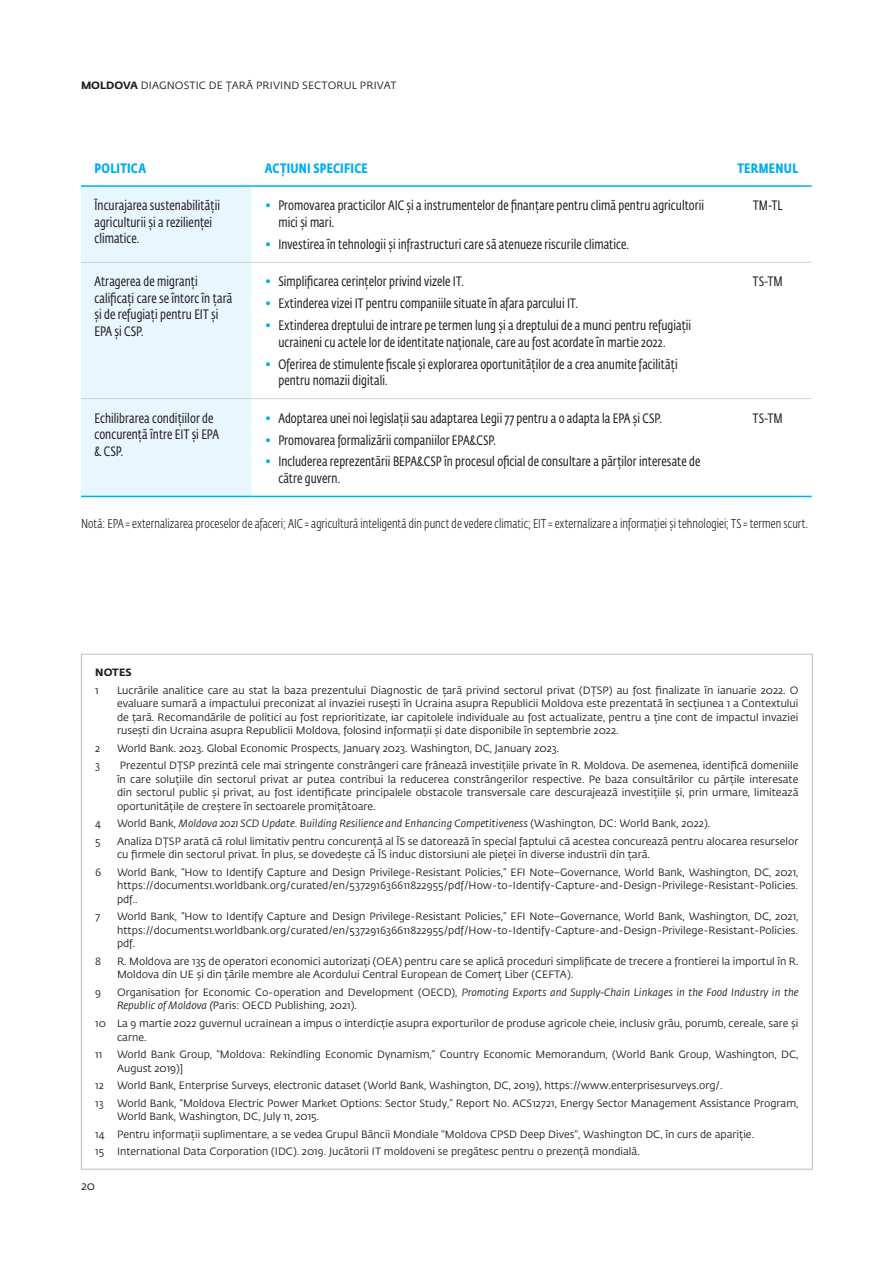
<style>
.page{position:relative;width:893px;height:1263px;background:#fff}
.page>*{position:absolute;margin:0;border:0;box-sizing:border-box;transform-origin:0 0}
.chart_body{font:13.5px/16.5px "Fedra Sans Cond Std";letter-spacing:.005em;color:#231f20}
.chart_Header_bold_al{font:700 13.5px "Fedra Sans Cond Std";letter-spacing:.02em;color:#00aeef}
.Source-whole_box{font:300 12.75px "Fedra Sans Cond Std";letter-spacing:.01em;color:#231f20}
.t1{font:12px "Fedra Sans Std";color:#231f20}
.footnote{font:10.5px/13.5px "Fedra Sans Std";color:#231f20}
.footnote-2{font:italic 10.5px "Fedra Sans Std";color:#231f20}
.NOTe_Exe_Summary{font:700 10.5px "Fedra Sans Std";letter-spacing:.01em;color:#231f20}
.s1{font-weight:700}
.s2{color:#00aeef}
.s3{font-style:normal}
.s4{font-style:italic}
</style>
<div class="page">
<div style="left:81px;top:187px;width:170px;height:309px;background:#e8f6fd"></div>
<hr style="left:81px;top:185px;width:170px;height:2px;background:#00aeef">
<hr style="left:251px;top:185px;width:473px;height:2px;background:#00aeef">
<hr style="left:724px;top:185px;width:88px;height:2px;background:#00aeef">
<hr style="left:81px;top:262px;width:170px;height:1px;background:#d1d2d4">
<hr style="left:251px;top:262px;width:473px;height:1px;background:#d1d2d4">
<hr style="left:724px;top:262px;width:88px;height:1px;background:#d1d2d4">
<hr style="left:81px;top:398px;width:170px;height:1px;background:#d1d2d4">
<hr style="left:251px;top:398px;width:473px;height:1px;background:#d1d2d4">
<hr style="left:724px;top:398px;width:88px;height:1px;background:#d1d2d4">
<hr style="left:81px;top:496px;width:170px;height:1px;background:#00aeef">
<hr style="left:251px;top:496px;width:473px;height:1px;background:#00aeef">
<hr style="left:724px;top:496px;width:88px;height:1px;background:#00aeef">
<p class="footnote" style="left:81px;top:79px;width:317px"><span class="s1">MOLDOVA</span> DIAGNOSTIC DE ȚARĂ PRIVIND SECTORUL PRIVAT</p>
<p class="chart_Header_bold_al" style="left:95px;top:160px;width:53px">POLITICA</p>
<p class="chart_Header_bold_al" style="left:265px;top:160px;width:104px">ACȚIUNI SPECIFICE</p>
<p class="chart_Header_bold_al" style="left:737px;top:160px;width:62px">TERMENUL</p>
<p class="chart_body" style="left:94px;top:198px;width:127px">Încurajarea sustenabilității agriculturii și a rezilienței climatice.</p>
<p class="chart_body" style="left:278px;top:198px;width:427px;text-indent:-14px"><span class="s2">•</span> Promovarea practicilor AIC și a instrumentelor de finanțare pentru climă pentru agricultorii mici și mari.</p>
<p class="chart_body" style="left:753px;top:198px;width:31px">TM-TL</p>
<p class="chart_body" style="left:265px;top:236px;width:366px"><span class="s2">•</span> Investirea în tehnologii și infrastructuri care să atenueze riscurile climatice.</p>
<p class="chart_body" style="left:94px;top:274px;width:139px">Atragerea de migranți calificați care se întorc în țară și de refugiați pentru EIT și<br>EPA și CSP.</p>
<p class="chart_body" style="left:265px;top:274px;width:201px"><span class="s2">•</span> Simplificarea cerințelor privind vizele IT.</p>
<p class="chart_body" style="left:265px;top:296px;width:315px"><span class="s2">•</span> Extinderea vizei IT pentru companiile situate în afara parcului IT.</p>
<p class="chart_body" style="left:278px;top:317px;width:414px;text-indent:-14px"><span class="s2">•</span> Extinderea dreptului de intrare pe termen lung și a dreptului de a munci pentru refugiații ucraineni cu actele lor de identitate naționale, care au fost acordate în martie 2022.</p>
<p class="chart_body" style="left:278px;top:356px;width:401px;text-indent:-14px"><span class="s2">•</span> Oferirea de stimulente fiscale și explorarea oportunităților de a crea anumite facilități pentru nomazii digitali.</p>
<p class="chart_body" style="left:94px;top:410px;width:126px">Echilibrarea condițiilor de concurență între EIT și EPA &amp; CSP.</p>
<p class="chart_body" style="left:265px;top:410px;width:399px"><span class="s2">•</span> Adoptarea unei noi legislații sau adaptarea Legii 77 pentru a o adapta la EPA și CSP.</p>
<p class="chart_body" style="left:265px;top:432px;width:233px"><span class="s2">•</span> Promovarea formalizării companiilor EPA&amp;CSP.</p>
<p class="chart_body" style="left:278px;top:454px;width:423px;text-indent:-14px"><span class="s2">•</span> Includerea reprezentării BEPA&amp;CSP în procesul oficial de consultare a părților interesate de către guvern.</p>
<p class="chart_body" style="left:753px;top:274px;width:31px">TS-TM</p>
<p class="chart_body" style="left:753px;top:410px;width:31px">TS-TM</p>
<p class="Source-whole_box" style="left:81px;top:516px;width:729px">Notă: EPA = externalizarea proceselor de afaceri; AIC = agricultură inteligentă din punct de vedere climatic; EIT = externalizare a informației și tehnologiei; TS = termen scurt.</p>
<p class="NOTe_Exe_Summary" style="left:95px;top:666px;width:38px">NOTES</p>
<p class="footnote" style="left:95px;top:683px;width:5px">1</p>
<p class="footnote" style="left:117px;top:683px;width:683px;text-align:justify">Lucrările analitice care au stat la baza prezentului Diagnostic de țară privind sectorul privat (DȚSP) au fost finalizate în ianuarie 2022. O evaluare sumară a impactului preconizat al invaziei rusești în Ucraina asupra Republicii Moldova este prezentată în secțiunea 1 a Contextului de țară. Recomandările de politici au fost reprioritizate, iar capitolele individuale au fost actualizate, pentru a ține cont de impactul invaziei rusești din Ucraina asupra Republicii Moldova, folosind informații și date disponibile în septembrie 2022.</p>
<p class="footnote" style="left:95px;top:741px;width:7px">2</p>
<p class="footnote" style="left:117px;top:741px;width:444px">World Bank. 2023. Global Economic Prospects, January 2023. Washington, DC, January 2023.</p>
<p class="footnote" style="left:95px;top:759px;width:6px">3</p>
<p class="footnote" style="left:117px;top:759px;width:683px;text-align:justify">Prezentul DȚSP prezintă cele mai stringente constrângeri care frânează investițiile private în R. Moldova. De asemenea, identifică domeniile în care soluțiile din sectorul privat ar putea contribui la reducerea constrângerilor respective. Pe baza consultărilor cu părțile interesate din sectorul public și privat, au fost identificate principalele obstacole transversale care descurajează investițiile și, prin urmare, limitează oportunitățile de creștere în sectoarele promițătoare.</p>
<p class="footnote" style="left:95px;top:817px;width:8px">4</p>
<p class="footnote-2" style="left:117px;top:817px;width:595px"><span class="s3">World Bank,</span> Moldova 2021 SCD Update. Building Resilience and Enhancing Competitiveness <span class="s3">(Washington, DC: World Bank, 2022).</span></p>
<p class="footnote" style="left:95px;top:834px;width:7px">5</p>
<p class="footnote" style="left:117px;top:834px;width:683px">Analiza DȚSP arată că rolul limitativ pentru concurență al ÎS se datorează în special faptului că acestea concurează pentru alocarea resurselor cu firmele din sectorul privat. În plus, se dovedește că ÎS induc distorsiuni ale pieței în diverse industrii din țară.</p>
<p class="footnote" style="left:95px;top:865px;width:8px">6</p>
<p class="footnote" style="left:117px;top:865px;width:683px;text-align:justify">World Bank, “How to Identify Capture and Design Privilege-Resistant Policies,” EFI Note−Governance, World Bank, Washington, DC, 2021, https://documents1.worldbank.org/curated/en/537291636611822955/pdf/How-to-Identify-Capture-and-Design-Privilege-Resistant-Policies. pdf..</p>
<p class="footnote" style="left:95px;top:910px;width:7px">7</p>
<p class="footnote" style="left:117px;top:910px;width:683px;text-align:justify">World Bank, “How to Identify Capture and Design Privilege-Resistant Policies,” EFI Note−Governance, World Bank, Washington, DC, 2021, https://documents1.worldbank.org/curated/en/537291636611822955/pdf/How-to-Identify-Capture-and-Design-Privilege-Resistant-Policies. pdf.</p>
<p class="footnote" style="left:95px;top:955px;width:7px">8</p>
<p class="footnote" style="left:117px;top:955px;width:683px">R. Moldova are 135 de operatori economici autorizați (OEA) pentru care se aplică proceduri simplificate de trecere a frontierei la importul în R.<br>Moldova din UE și din țările membre ale Acordului Central European de Comerț Liber (CEFTA).</p>
<p class="footnote" style="left:95px;top:986px;width:8px">9</p>
<p class="footnote" style="left:117px;top:986px;width:683px">Organisation for Economic Co-operation and Development (OECD), <span class="s4">Promoting Exports and Supply-Chain Linkages in the Food Industry in the<br>Republic of Moldova (</span>Paris: OECD Publishing, 2021).</p>
<p class="footnote" style="left:117px;top:1017px;width:683px;text-indent:-22px">10 La 9 martie 2022 guvernul ucrainean a impus o interdicție asupra exporturilor de produse agricole cheie, inclusiv grâu, porumb, cereale, sare și carne.</p>
<p class="footnote" style="left:95px;top:1048px;width:8px">11</p>
<p class="footnote" style="left:117px;top:1048px;width:683px">World Bank Group, “Moldova: Rekindling Economic Dynamism,” Country Economic Memorandum, (World Bank Group, Washington, DC,<br>August 2019)]</p>
<p class="footnote" style="left:95px;top:1079px;width:10px">12</p>
<p class="footnote" style="left:117px;top:1079px;width:607px">World Bank, Enterprise Surveys, electronic dataset (World Bank, Washington, DC, 2019), https://www.enterprisesurveys.org/.</p>
<p class="footnote" style="left:95px;top:1096px;width:10px">13</p>
<p class="footnote" style="left:117px;top:1096px;width:683px">World Bank, “Moldova Electric Power Market Options: Sector Study,” Report No. ACS12721, Energy Sector Management Assistance Program,<br>World Bank, Washington, DC, July 11, 2015.</p>
<p class="footnote" style="left:95px;top:1127px;width:660px">14 Pentru informații suplimentare, a se vedea Grupul Băncii Mondiale "Moldova CPSD Deep Dives", Washington DC, în curs de apariție.</p>
<p class="footnote" style="left:95px;top:1145px;width:546px">15 International Data Corporation (IDC). 2019. Jucătorii IT moldoveni se pregătesc pentru o prezență mondială.</p>
<p class="t1" style="left:81px;top:1179px;width:16px">20</p>
</div>
